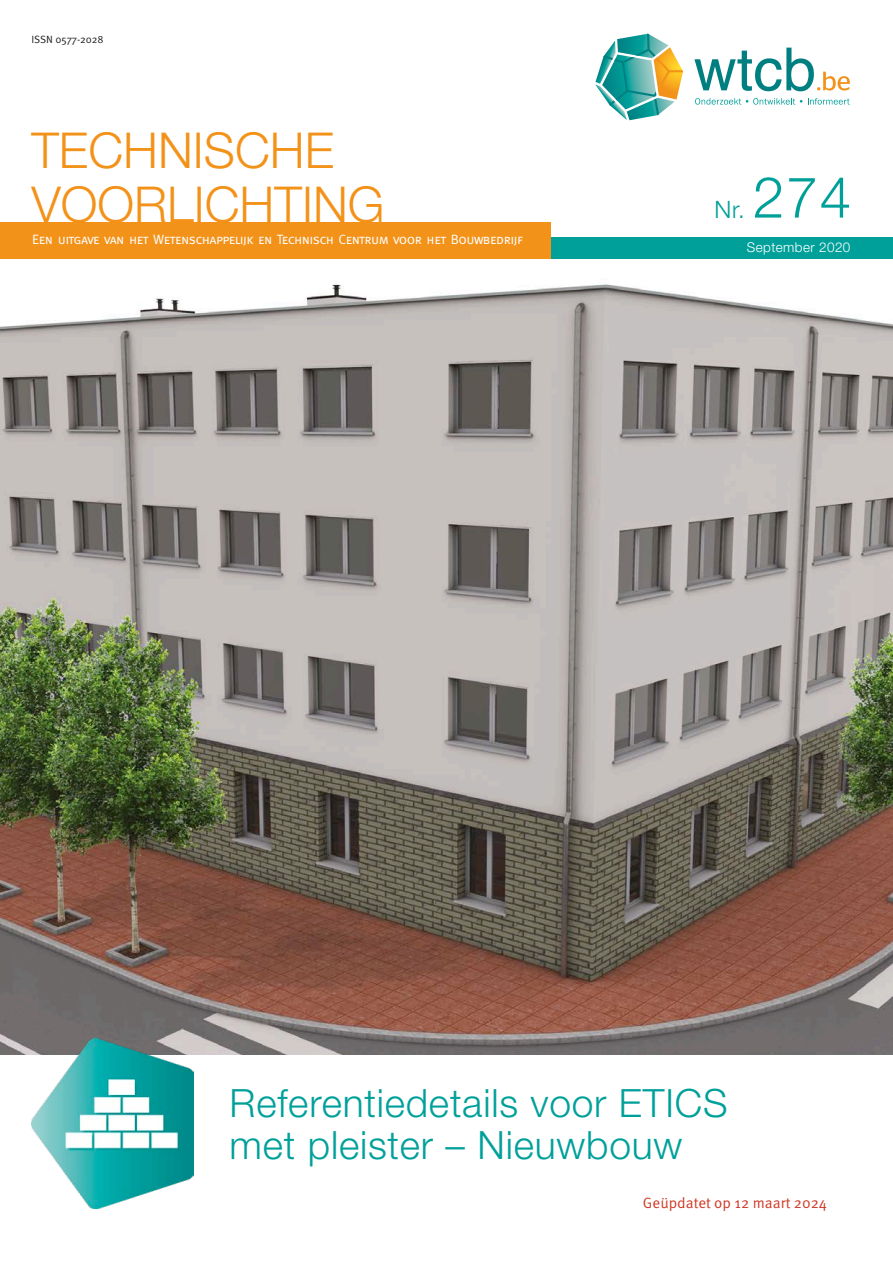
<style>
.page{position:relative;width:893px;height:1263px;background:#fff}
.page>*{position:absolute;margin:0;border:0;box-sizing:border-box;transform-origin:0 0}
.t1{font:300 57px "Helvetica Neue LT Std";color:#00a09a}
.t2{font:300 49.5px/54px "Helvetica Neue LT Std";color:#f39219}
.t3{font:300 39px/42px "Helvetica Neue LT Std";letter-spacing:.02em;color:#00a09a}
.t4{font:300 24px "Helvetica Neue LT Std";color:#00a09a}
.t5{font:15px "Meta Pro";color:#cf3723}
.t6{font:13.5px "Meta Pro";letter-spacing:-.04em;color:#fff}
.t7{font:300 13.5px "Helvetica Neue LT Std";letter-spacing:.03em;color:#fff}
.t8{font:10.5px "Meta Pro";color:#1b1b1a}
</style>
<div class="page">
<img style="left:0;top:222px;width:893px;height:832px">
<img style="left:31px;top:1038px;width:163px;height:170px">
<div style="left:550px;top:237px;width:343px;height:22px;background:#00a09a"></div>
<div style="left:0;top:222px;width:550px;height:37px;background:#f39219"></div>
<svg style="left:595px;top:34px;width:88px;height:86px"></svg>
<svg style="left:694px;top:48px;width:156px;height:43px"></svg>
<svg style="left:695px;top:98px;width:107px;height:7px"></svg>
<svg style="left:808px;top:98px;width:42px;height:7px"></svg>
<p class="t8" style="left:31px;top:32px;width:74px">ISSN 0577-2028</p>
<h2 class="t2" style="left:31px;top:123px;width:355px">TECHNISCHE<br>VOORLICHTING</h2>
<p class="t6" style="left:32px;top:231px;width:492px">Een uitgave van het Wetenschappelijk en Technisch Centrum voor het Bouwbedrijf</p>
<h1 class="t1" style="left:753px;top:162px;width:100px">274</h1>
<p class="t7" style="left:747px;top:239px;width:105px">September 2020</p>
<h3 class="t4" style="left:714px;top:194px;width:32px">Nr.</h3>
<h3 class="t3" style="left:230px;top:1081px;width:499px">Referentiedetails voor ETICS met pleister – Nieuwbouw</h3>
<p class="t5" style="left:643px;top:1193px;width:186px">Geüpdatet op 12 maart 2024</p>
</div>
